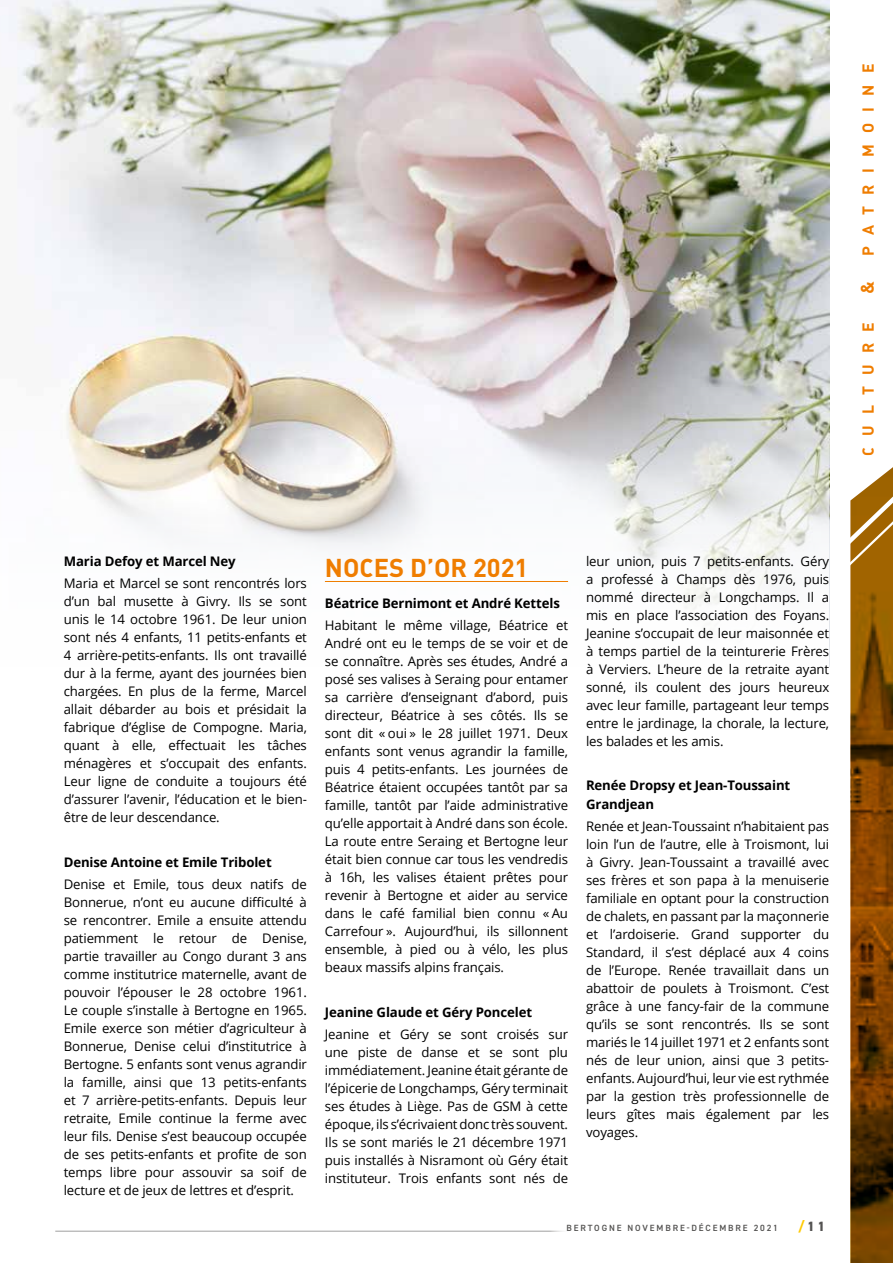
<style>
.page{position:relative;width:893px;height:1263px;background:#fff}
.page>*{position:absolute;margin:0;border:0;box-sizing:border-box;transform-origin:0 0}
.t1{font:700 25.5px "DIN";color:#ef7d00}
.t2{font:700 18px "DIN";color:#ef7d00}
.t3{font:700 15.75px "DIN";letter-spacing:.715em;color:#ef7d00}
.t4{font:800 13.5px "DIN2014";color:#545352}
.t5{font:13.2px/18px "Open Sans";letter-spacing:-.01em;color:#000;text-align:justify}
.t6{font:700 13.2px/18px "Open Sans";letter-spacing:-.01em;color:#000}
.t7{font:600 9px "DIN2014";letter-spacing:.21em;color:#545352}
.s1{color:#ffca00}
</style>
<div class="page">
<img style="left:0;top:0;width:829px;height:347px">
<img style="left:66px;top:347px;width:763px;height:107px">
<svg style="left:73px;top:454px;width:756px;height:156px"></svg>
<svg style="left:850px;top:467px;width:43px;height:796px;background:#7f4b0a"></svg>
<hr style="left:55px;top:1231px;width:516px;height:1px;background:#545352">
<hr style="left:325px;top:581px;width:243px;height:1px;background:#ef7d00">
<p class="t3" style="left:858px;top:256px;width:193px;rotate:-90deg">patrimoine</p>
<h2 class="t2" style="left:856px;top:294px;width:14px;rotate:-90deg">&amp;</h2>
<p class="t3" style="left:858px;top:456px;width:136px;rotate:-90deg">culture</p>
<p class="t6" style="left:64px;top:552px;width:173px">Maria Defoy et Marcel Ney</p>
<p class="t5" style="left:64px;top:574px;width:245px">Maria et Marcel se sont rencontrés lors d’un bal musette à Givry. Ils se sont unis le 14 octobre 1961. De leur union sont nés 4 enfants, 11 petits-enfants et 4 arrière-petits-enfants. Ils ont travaillé dur à la ferme, ayant des journées bien chargées. En plus de la ferme, Marcel allait débarder au bois et présidait la fabrique d’église de Compogne. Maria, quant à elle, effectuait les tâches ménagères et s’occupait des enfants.<br>Leur ligne de conduite a toujours été d’assurer l’avenir, l’éducation et le bien&shy;être de leur descendance.</p>
<p class="t6" style="left:64px;top:852px;width:209px">Denise Antoine et Emile Tribolet</p>
<p class="t5" style="left:64px;top:875px;width:245px">Denise et Emile, tous deux natifs de Bonnerue, n’ont eu aucune difficulté à se rencontrer. Emile a ensuite attendu patiemment le retour de Denise, partie travailler au Congo durant 3 ans comme institutrice maternelle, avant de pouvoir l’épouser le 28 octobre 1961.<br>Le couple s’installe à Bertogne en 1965.<br>Emile exerce son métier d’agriculteur à Bonnerue, Denise celui d’institutrice à Bertogne. 5 enfants sont venus agrandir la famille, ainsi que 13 petits-enfants et 7 arrière-petits-enfants. Depuis leur retraite, Emile continue la ferme avec leur fils. Denise s’est beaucoup occupée de ses petits-enfants et profite de son temps libre pour assouvir sa soif de lecture et de jeux de lettres et d’esprit.</p>
<h1 class="t1" style="left:325px;top:551px;width:205px">NOCES D’OR 2021</h1>
<p class="t6" style="left:325px;top:593px;width:236px">Béatrice Bernimont et André Kettels</p>
<p class="t5" style="left:325px;top:616px;width:245px">Habitant le même village, Béatrice et André ont eu le temps de se voir et de se connaître. Après ses études, André a posé ses valises à Seraing pour entamer sa carrière d’enseignant d’abord, puis directeur, Béatrice à ses côtés. Ils se sont dit « oui » le 28 juillet 1971. Deux enfants sont venus agrandir la famille, puis 4 petits-enfants. Les journées de Béatrice étaient occupées tantôt par sa famille, tantôt par l’aide administrative qu’elle apportait à André dans son école.<br>La route entre Seraing et Bertogne leur était bien connue car tous les vendredis à 16h, les valises étaient prêtes pour revenir à Bertogne et aider au service dans le café familial bien connu « Au Carrefour ». Aujourd’hui, ils sillonnent ensemble, à pied ou à vélo, les plus beaux massifs alpins français.</p>
<p class="t6" style="left:325px;top:1002px;width:209px">Jeanine Glaude et Géry Poncelet</p>
<p class="t5" style="left:325px;top:1025px;width:245px">Jeanine et Géry se sont croisés sur une piste de danse et se sont plu immédiatement. Jeanine était gérante de l’épicerie de Longchamps, Géry terminait ses études à Liège. Pas de GSM à cette époque, ils s’écrivaient donc très souvent.<br>Ils se sont mariés le 21 décembre 1971 puis installés à Nisramont où Géry était instituteur. Trois enfants sont nés de</p>
<p class="t5" style="left:586px;top:552px;width:245px">leur union, puis 7 petits-enfants. Géry a professé à Champs dès 1976, puis nommé directeur à Longchamps. Il a mis en place l’association des Foyans.<br>Jeanine s’occupait de leur maisonnée et à temps partiel de la teinturerie Frères à Verviers. L’heure de la retraite ayant sonné, ils coulent des jours heureux avec leur famille, partageant leur temps entre le jardinage, la chorale, la lecture, les balades et les amis.</p>
<p class="t6" style="left:586px;top:776px;width:206px">Renée Dropsy et Jean-Toussaint<br>Grandjean</p>
<p class="t5" style="left:586px;top:817px;width:245px">Renée et Jean-Toussaint n’habitaient pas loin l’un de l’autre, elle à Troismont, lui à Givry. Jean-Toussaint a travaillé avec ses frères et son papa à la menuiserie familiale en optant pour la construction de chalets, en passant par la maçonnerie et l’ardoiserie. Grand supporter du Standard, il s’est déplacé aux 4 coins de l’Europe. Renée travaillait dans un abattoir de poulets à Troismont. C’est grâce à une fancy-fair de la commune qu’ils se sont rencontrés. Ils se sont mariés le 14 juillet 1971 et 2 enfants sont nés de leur union, ainsi que 3 petits&shy;enfants. Aujourd’hui, leur vie est rythmée par la gestion très professionnelle de leurs gîtes mais également par les voyages.</p>
<p class="t7" style="left:566px;top:1222px;width:213px">BERTOGNE NOVEMBRE-DÉCEMBRE 2021</p>
<p class="t4" style="left:798px;top:1217px;width:29px"><span class="s1">/</span>11</p>
</div>
